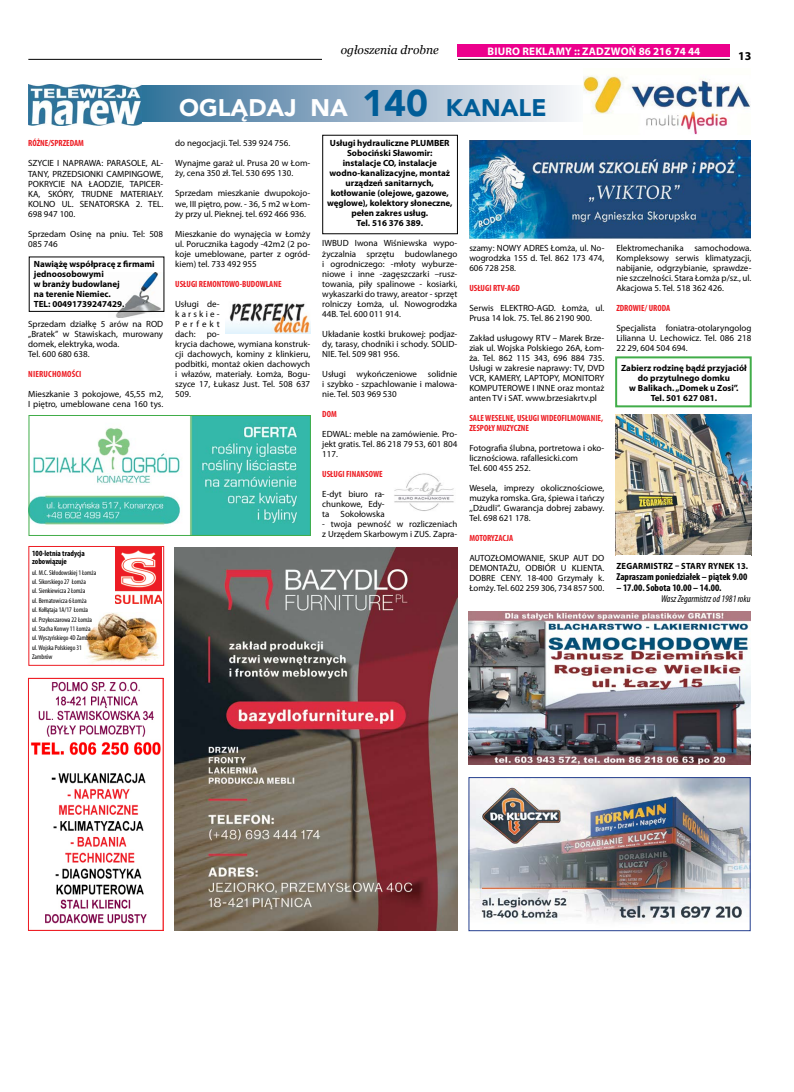
<style>
.page{position:relative;width:794px;height:1092px;background:#fff}
.page>*{position:absolute;margin:0;border:0;box-sizing:border-box;transform-origin:0 0}
.t1{font:900 24px "Avenir";color:#fff}
.t2{font:italic 12px "Georgia";color:#000}
.t3{font:700 12px "Myriad Pro";color:#000}
.t4{font:700 11px "Myriad Pro";letter-spacing:.02em;color:#fff}
.t5{font:700 condensed 10px "Myriad Pro";color:#000}
.t6{font:italic condensed 10px "Myriad Pro";color:#000;scale:.96 1}
.t7{font:9px/10px "Myriad Pro";color:#000;text-align:justify}
.t8{font:700 9px/10px "Myriad Pro";color:#000;text-align:center}
.t9{font:700 condensed 9px/10px "Myriad Pro";color:#ed1d24}
.t10{font:700 9px "Myriad Pro";letter-spacing:.02em;color:#000;scale:.95 1}
.t11{font:700 condensed 9px "Myriad Pro";letter-spacing:.02em;color:#ed1d24}
.t12{font:700 condensed 8px/8.4px "Myriad Pro";color:#000}
.t13{font:condensed 7px/9.4px "Myriad Pro";color:#000}
.s1{font-size:37px;color:#005d98}
.s2{color:#005d98}
</style>
<div class="page">
<img style="left:109px;top:272px;width:55px;height:46px">
<hr style="left:28px;top:59px;width:702px;height:1px;background:#000">
<img style="left:394px;top:473px;width:60px;height:38px">
<div style="left:141px;top:85px;width:448px;height:37px;background:linear-gradient(to right,#336f98,#fff8fb)"></div>
<img style="left:583px;top:75px;width:167px;height:60px">
<img style="left:28px;top:84px;width:113px;height:41px">
<div style="left:322px;top:135px;width:136px;height:99px;border:1px solid #000"></div>
<svg style="left:109px;top:293px;width:16px;height:16px"></svg>
<img style="left:225px;top:303px;width:86px;height:30px">
<img style="left:30px;top:681px;width:131px;height:243px">
<div style="left:28px;top:677px;width:135px;height:253px;border:1px solid #ed1d24"></div>
<img style="left:616px;top:415px;width:135px;height:140px">
<img style="left:86px;top:613px;width:73px;height:50px">
<div style="left:28px;top:546px;width:136px;height:119px;border:1px solid #ed1d24"></div>
<img style="left:115px;top:546px;width:46px;height:57px">
<img style="left:30px;top:417px;width:279px;height:117px">
<div style="left:28px;top:415px;width:283px;height:121px;border:1px solid #41ad49"></div>
<img style="left:471px;top:779px;width:277px;height:142px">
<div style="left:469px;top:777px;width:281px;height:153px;border:1px solid #25408f"></div>
<img style="left:469px;top:611px;width:281px;height:153px">
<div style="left:322px;top:45px;width:136px;height:18px;background:#fff"></div>
<div style="left:458px;top:44px;width:272px;height:13px;background:#ec008c"></div>
<img style="left:174px;top:547px;width:283px;height:383px">
<div style="left:615px;top:356px;width:136px;height:51px;border:2px solid #41ad49"></div>
<img style="left:470px;top:140px;width:280px;height:98px">
<p class="t9" style="left:28px;top:138px;width:57px">RÓŻNE/SPRZEDAM</p>
<p class="t7" style="left:28px;top:158px;width:137px">SZYCIE I NAPRAWA: PARASOLE, AL-TANY, PRZEDSIONKI CAMPINGOWE, POKRYCIE NA ŁAODZIE, TAPICER-KA, SKÓRY, TRUDNE MATERIAŁY.<br>KOLNO UL. SENATORSKA 2. TEL.<br>698 947 100.</p>
<p class="t7" style="left:28px;top:228px;width:137px">Sprzedam Osinę na pniu. Tel: 508<br>085 746</p>
<p class="t8" style="left:34px;top:258px;width:122px;text-align:left">Nawiążę współpracę z firmami jednoosobowymi<br>w branży budowlanej<br>na terenie Niemiec.<br>TEL: 00491739247429.</p>
<p class="t7" style="left:28px;top:318px;width:137px;text-align:left">Sprzedam działkę 5 arów na ROD „Bratek” w Stawiskach, murowany domek, elektryka, woda.<br>Tel. 600 680 638.</p>
<p class="t11" style="left:28px;top:368px;width:55px">NIERUCHOMOŚCI</p>
<p class="t7" style="left:28px;top:388px;width:137px">Mieszkanie 3 pokojowe, 45,55 m2,<br>I piętro, umeblowane cena 160 tys.</p>
<p class="t12" style="left:32px;top:548px;width:54px">100-letnia tradycja zobowiązuje</p>
<p class="t13" style="left:32px;top:567px;width:66px">ul. M.C. Skłodowskiej 1 Łomża ul. Sikorskiego 27 Łomża<br>ul. Sienkiewicza 2 Łomża<br>ul. Bernatowicza 6 Łomża<br>ul. Kołłątaja 1A/17 Łomża<br>ul. Przykoszarowa 22 Łomża ul. Stacha Konwy 11 Łomża ul. Wyszyńskiego 4D Zambrów ul. Wojska Polskiego 31<br>Zambrów</p>
<h2 class="t2" style="left:341px;top:42px;width:100px">ogłoszenia drobne</h2>
<p class="t4" style="left:487px;top:44px;width:214px">BIURO REKLAMY :: ZADZWOŃ 86 216 74 44</p>
<h1 class="t1" style="left:179px;top:87px;width:369px">OGLĄDAJ NA <span class="s1">140</span> <span class="s2">KANALE</span></h1>
<h2 class="t3" style="left:738px;top:48px;width:15px">13</h2>
<p class="t7" style="left:175px;top:138px;width:117px">do negocjacji. Tel. 539 924 756.</p>
<p class="t7" style="left:175px;top:158px;width:137px">Wynajme garaż ul. Prusa 20 w Łom&shy;ży, cena 350 zł. Tel. 530 695 130.</p>
<p class="t7" style="left:175px;top:188px;width:137px">Sprzedam mieszkanie dwupokojo&shy;we, III piętro, pow. - 36, 5 m2 w Łom&shy;ży przy ul. Pieknej. tel. 692 466 936.</p>
<p class="t7" style="left:175px;top:228px;width:137px">Mieszkanie do wynajęcia w Łomży ul. Porucznika Łagody -42m2 (2 po&shy;koje umeblowane, parter z ogród&shy;kiem) tel. 733 492 955</p>
<p class="t9" style="left:175px;top:278px;width:108px">USŁUGI REMONTOWO-BUDOWLANE</p>
<p class="t7" style="left:175px;top:298px;width:137px;text-align:left">Usługi de-<br>karskie-<br>Perfekt<br>dach: po-<br>krycia dachowe, wymiana konstruk&shy;cji dachowych, kominy z klinkieru, podbitki, montaż okien dachowych i włazów, materiały. Łomża, Bogu&shy;szyce 17, Łukasz Just. Tel. 508 637<br>509.</p>
<p class="t8" style="left:327px;top:138px;width:127px">Usługi hydrauliczne PLUMBER<br>Sobociński Sławomir: instalacje CO, instalacje wodno-kanalizacyjne, montaż urządzeń sanitarnych, kotłowanie (olejowe, gazowe, węglowe), kolektory słoneczne, pełen zakres usług.<br>Tel. 516 376 389.</p>
<p class="t7" style="left:322px;top:238px;width:137px">IWBUD Iwona Wiśniewska wypo&shy;życzalnia sprzętu budowlanego i ogrodniczego: -młoty wyburze&shy;niowe i inne -zagęszczarki –rusz&shy;towania, piły spalinowe - kosiarki, wykaszarki do trawy, areator - sprzęt rolniczy Łomża, ul. Nowogrodzka 44B. Tel. 600 011 914.</p>
<p class="t7" style="left:322px;top:328px;width:137px">Układanie kostki brukowej: podjaz&shy;dy, tarasy, chodniki i schody. SOLID-NIE. Tel. 509 981 956.</p>
<p class="t7" style="left:322px;top:368px;width:137px">Usługi wykończeniowe solidnie i szybko - szpachlowanie i malowa&shy;nie. Tel. 503 969 530</p>
<p class="t9" style="left:322px;top:408px;width:16px">DOM</p>
<p class="t7" style="left:322px;top:428px;width:137px">EDWAL: meble na zamówienie. Pro&shy;jekt gratis. Tel. 86 218 79 53, 601 804<br>117.</p>
<p class="t9" style="left:322px;top:468px;width:62px">USŁUGI FINANSOWE</p>
<p class="t7" style="left:322px;top:488px;width:64px">E-dyt biuro ra&shy;chunkowe, Edy&shy;ta Sokołowska</p>
<p class="t7" style="left:322px;top:518px;width:137px">- twoja pewność w rozliczeniach z Urzędem Skarbowym i ZUS. Zapra-</p>
<p class="t7" style="left:469px;top:242px;width:137px">szamy: NOWY ADRES Łomża, ul. No&shy;wogrodzka 155 d. Tel. 862 173 474, 606 728 258.</p>
<p class="t9" style="left:469px;top:282px;width:52px">USŁUGI RTV-AGD</p>
<p class="t7" style="left:469px;top:302px;width:137px">Serwis ELEKTRO-AGD. Łomża, ul.<br>Prusa 14 lok. 75. Tel. 86 2190 900.</p>
<p class="t7" style="left:469px;top:332px;width:137px">Zakład usługowy RTV – Marek Brze&shy;ziak ul. Wojska Polskiego 26A, Łom&shy;ża. Tel. 862 115 343, 696 884 735.<br>Usługi w zakresie naprawy: TV, DVD VCR, KAMERY, LAPTOPY, MONITORY KOMPUTEROWE I INNE oraz montaż anten TV i SAT. www.brzesiakrtv.pl</p>
<p class="t9" style="left:469px;top:412px;width:135px">SALE WESELNE, USŁUGI WIDEOFILMOWANIE,<br>ZESPOŁY MUZYCZNE</p>
<p class="t7" style="left:469px;top:442px;width:137px;text-align:left">Fotografia ślubna, portretowa i oko&shy;licznościowa. rafallesicki.com<br>Tel. 600 455 252.</p>
<p class="t7" style="left:469px;top:482px;width:137px">Wesela, imprezy okolicznościowe, muzyka romska. Gra, śpiewa i tańczy ,,Dżudli”. Gwarancja dobrej zabawy.<br>Tel. 698 621 178.</p>
<p class="t9" style="left:469px;top:532px;width:45px">MOTORYZACJA</p>
<p class="t7" style="left:469px;top:552px;width:137px">AUTOZŁOMOWANIE, SKUP AUT DO DEMONTAŻU, ODBIÓR U KLIENTA.<br>DOBRE CENY. 18-400 Grzymały k.<br>Łomży. Tel. 602 259 306, 734 857 500.</p>
<p class="t7" style="left:616px;top:242px;width:137px">Elektromechanika samochodowa.<br>Kompleksowy serwis klimatyzacji, nabijanie, odgrzybianie, sprawdze&shy;nie szczelności. Stara Łomża p/sz., ul.<br>Akacjowa 5. Tel. 518 362 426.</p>
<p class="t9" style="left:616px;top:302px;width:55px">ZDROWIE/ URODA</p>
<p class="t7" style="left:616px;top:322px;width:137px">Specjalista foniatra-otolaryngolog Lilianna U. Lechowicz. Tel. 086 218<br>22 29, 604 504 694.</p>
<p class="t8" style="left:621px;top:362px;width:127px">Zabierz rodzinę bądź przyjaciół do przytulnego domku<br>w Balikach. „Domek u Zosi”.<br>Tel. 501 627 081.</p>
<p class="t10" style="left:616px;top:560px;width:140px">ZEGARMISTRZ – STARY RYNEK 13.</p>
<p class="t5" style="left:616px;top:570px;width:132px">Zapraszam poniedziałek – piątek 9.00</p>
<p class="t5" style="left:616px;top:581px;width:107px">– 17.00. Sobota 10.00 – 14.00.</p>
<p class="t6" style="left:661px;top:592px;width:94px">Wasz Zegarmistrz od 1981 roku</p>
</div>
